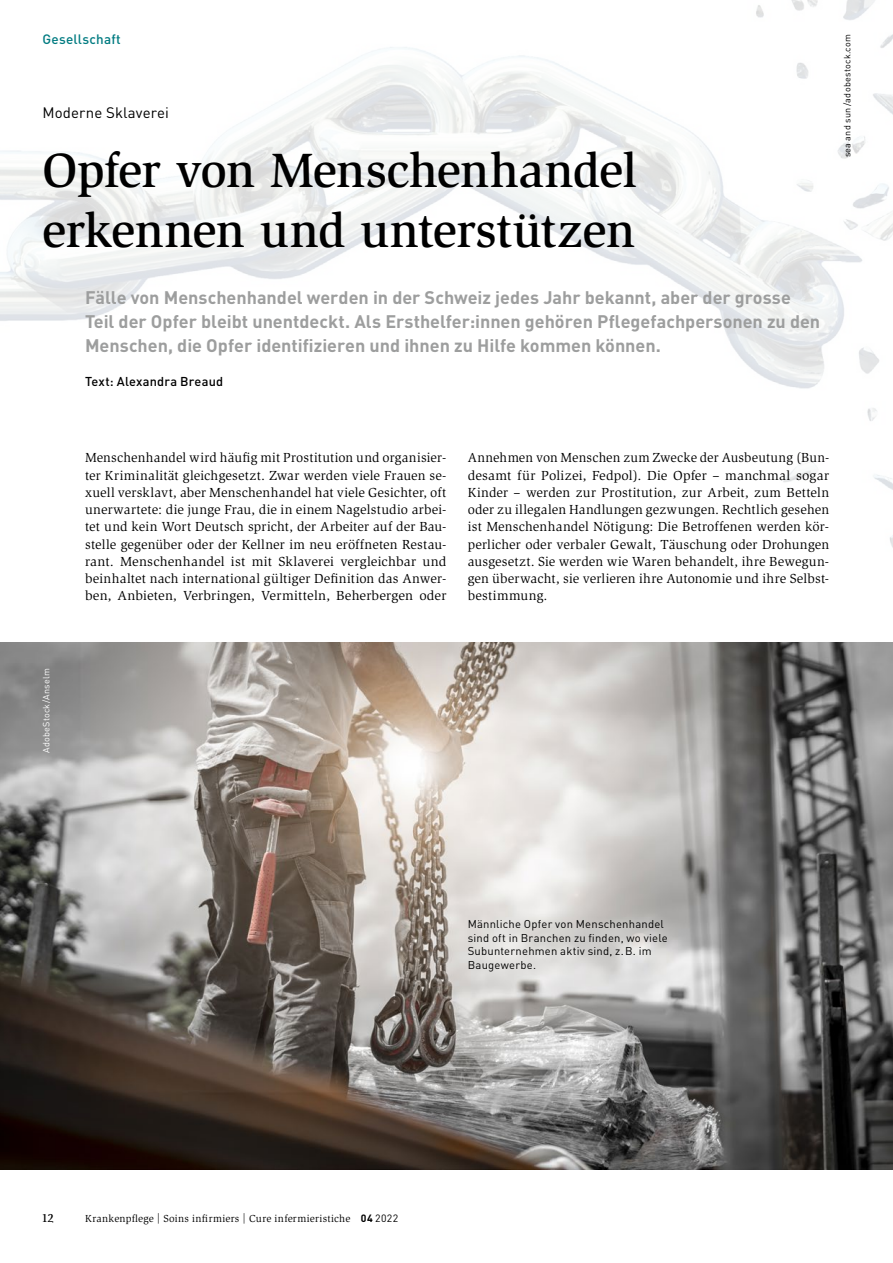
<style>
.page{position:relative;width:893px;height:1263px;background:#fff}
.page>*{position:absolute;margin:0;border:0;box-sizing:border-box;transform-origin:0 0}
.t1{font:500 49.5px/60px "Slimbach Std";letter-spacing:-.015em;color:#000}
.t2{font:700 18px/24px "DIN Pro";color:#9d9e9e}
.t3{font:15px "DIN Pro";letter-spacing:.005em;color:#000}
.t4{font:13.5px/17.2px "Slimbach Std";letter-spacing:.015em;color:#000;text-align:justify}
.t5{font:500 13.5px "DIN Pro";letter-spacing:.015em;color:#007b81}
.t6{font:500 12.75px "DIN Pro";letter-spacing:.015em;color:#000}
.t7{font:700 12px "Esta Pro";color:#000}
.t8{font:11.25px/13.5px "DIN Pro";letter-spacing:.02em;color:#000}
.t9{font:10.5px "Slimbach Std";letter-spacing:.025em;color:#000}
.t10{font:9px "DIN Pro";letter-spacing:.03em;color:#000}
.t11{font:9px "DIN Pro";letter-spacing:.03em;color:#fff}
.s1{font-family:"DIN Pro";font-weight:700}
.s2{font-family:"DIN Pro"}
</style>
<div class="page">
<img style="left:0;top:0;width:893px;height:548px">
<img style="left:0;top:642px;width:893px;height:528px">
<p class="t5" style="left:43px;top:30px;width:80px">Gesellschaft</p>
<p class="t3" style="left:43px;top:103px;width:128px">Moderne Sklaverei</p>
<h1 class="t1" style="left:43px;top:140px;width:596px">Opfer von Menschenhandel erkennen und unterstützen</h1>
<p class="t2" style="left:85px;top:284px;width:737px">Fälle von Menschenhandel werden in der Schweiz jedes Jahr bekannt, aber der grosse<br>Teil der Opfer bleibt unentdeckt. Als Ersthelfer:innen gehören Pflegefachpersonen zu den<br>Menschen, die Opfer identifizieren und ihnen zu Hilfe kommen können.</p>
<p class="t6" style="left:85px;top:373px;width:140px">Text: Alexandra Breaud</p>
<p class="t10" style="left:841px;top:157px;width:125px;rotate:-90deg">sea and sun /adobestock.com</p>
<p class="t11" style="left:40px;top:753px;width:87px;rotate:-90deg">AdobeStock/Anselm</p>
<p class="t4" style="left:85px;top:449px;width:363px">Menschenhandel wird häufig mit Prostitution und organisier&shy;ter Kriminalität gleichgesetzt. Zwar werden viele Frauen se&shy;xuell versklavt, aber Menschenhandel hat viele Gesichter, oft unerwartete: die junge Frau, die in einem Nagelstudio arbei&shy;tet und kein Wort Deutsch spricht, der Arbeiter auf der Bau&shy;stelle gegenüber oder der Kellner im neu eröffneten Restau&shy;rant. Menschenhandel ist mit Sklaverei vergleichbar und beinhaltet nach international gültiger Definition das Anwer&shy;ben, Anbieten, Verbringen, Vermitteln, Beherbergen oder</p>
<p class="t4" style="left:468px;top:449px;width:363px">Annehmen von Menschen zum Zwecke der Ausbeutung (Bun&shy;desamt für Polizei, Fedpol). Die Opfer – manchmal sogar Kinder – werden zur Prostitution, zur Arbeit, zum Betteln oder zu illegalen Handlungen gezwungen. Rechtlich gesehen ist Menschenhandel Nötigung: Die Betroffenen werden kör&shy;perlicher oder verbaler Gewalt, Täuschung oder Drohungen ausgesetzt. Sie werden wie Waren behandelt, ihre Bewegun&shy;gen überwacht, sie verlieren ihre Autonomie und ihre Selbst&shy;bestimmung.</p>
<p class="t8" style="left:468px;top:917px;width:202px">Männliche Opfer von Menschenhandel sind oft in Branchen zu finden, wo viele<br>Subunternehmen aktiv sind, z.B. im<br>Baugewerbe.</p>
<p class="t7" style="left:43px;top:1209px;width:13px">12</p>
<p class="t9" style="left:85px;top:1212px;width:315px">Krankenpflege | Soins infirmiers | Cure infermieristiche <span class="s1">04</span> <span class="s2">2022</span></p>
</div>
